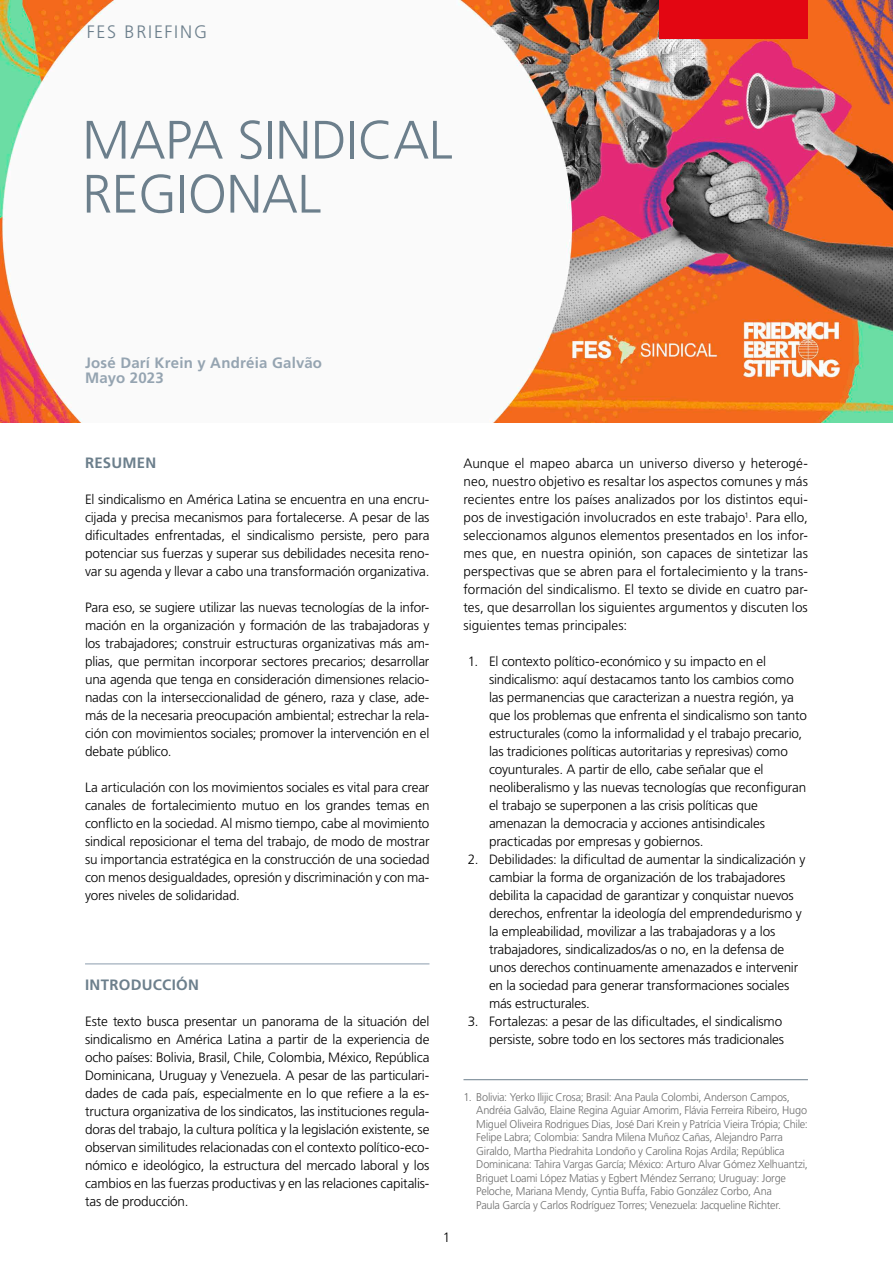
<style>
.page{position:relative;width:893px;height:1263px;background:#fff}
.page>*{position:absolute;margin:0;border:0;box-sizing:border-box;transform-origin:0 0}
.t1{font:300 54px/54px "Frutiger LT Std";letter-spacing:-.01em;color:#6c7f8c}
.t2{font:300 18px "Frutiger LT Std";letter-spacing:.095em;color:#6c7f8c}
.t3{font:700 15px/15px "Frutiger LT Std";letter-spacing:.015em;color:#95a4b1}
.t4{font:700 15px "Frutiger LT Std";letter-spacing:.02em;color:#6c7f8c}
.t5{font:300 13.5px/18px "Frutiger LT Std";letter-spacing:-.01em;color:#000;text-align:justify}
.t6{font:300 11.25px/13.5px "Frutiger LT Std";letter-spacing:-.02em;color:#6e6e6e}
</style>
<div class="page">
<img style="left:0;top:0;width:893px;height:423px">
<div style="left:659px;top:0;width:149px;height:38px;background:#e30612"></div>
<hr style="left:85px;top:963px;width:344px;height:1px;background:#b2bdc8">
<hr style="left:463px;top:1079px;width:345px;height:1px;background:#6c7f8c">
<h2 class="t2" style="left:87px;top:22px;width:122px">FES BRIEFING</h2>
<h1 class="t1" style="left:82px;top:114px;width:372px">MAPA SINDICAL<br>REGIONAL</h1>
<p class="t3" style="left:85px;top:355px;width:239px">José Darí Krein y Andréia Galvão<br>Mayo 2023</p>
<p class="t4" style="left:85px;top:454px;width:73px">RESUMEN</p>
<p class="t5" style="left:85px;top:491px;width:346px">El sindicalismo en América Latina se encuentra en una encru&shy;cijada y precisa mecanismos para fortalecerse. A pesar de las dificultades enfrentadas, el sindicalismo persiste, pero para potenciar sus fuerzas y superar sus debilidades necesita reno&shy;var su agenda y llevar a cabo una transformación organizativa.</p>
<p class="t5" style="left:85px;top:599px;width:346px">Para eso, se sugiere utilizar las nuevas tecnologías de la infor&shy;mación en la organización y formación de las trabajadoras y los trabajadores; construir estructuras organizativas más am&shy;plias, que permitan incorporar sectores precarios; desarrollar una agenda que tenga en consideración dimensiones relacio&shy;nadas con la interseccionalidad de género, raza y clase, ade&shy;más de la necesaria preocupación ambiental; estrechar la rela&shy;ción con movimientos sociales; promover la intervención en el debate público.</p>
<p class="t5" style="left:85px;top:778px;width:346px">La articulación con los movimientos sociales es vital para crear canales de fortalecimiento mutuo en los grandes temas en conflicto en la sociedad. Al mismo tiempo, cabe al movimiento sindical reposicionar el tema del trabajo, de modo de mostrar su importancia estratégica en la construcción de una sociedad con menos desigualdades, opresión y discriminación y con ma&shy;yores niveles de solidaridad.</p>
<p class="t4" style="left:85px;top:976px;width:116px">INTRODUCCIÓN</p>
<p class="t5" style="left:85px;top:1013px;width:346px">Este texto busca presentar un panorama de la situación del sindicalismo en América Latina a partir de la experiencia de ocho países: Bolivia, Brasil, Chile, Colombia, México, República Dominicana, Uruguay y Venezuela. A pesar de las particulari&shy;dades de cada país, especialmente en lo que refiere a la es&shy;tructura organizativa de los sindicatos, las instituciones regula&shy;doras del trabajo, la cultura política y la legislación existente, se observan similitudes relacionadas con el contexto político-eco&shy;nómico e ideológico, la estructura del mercado laboral y los cambios en las fuerzas productivas y en las relaciones capitalis&shy;tas de producción.</p>
<p class="t5" style="left:443px;top:1229px;width:9px">1</p>
<p class="t5" style="left:463px;top:454px;width:346px">Aunque el mapeo abarca un universo diverso y heterogé&shy;neo, nuestro objetivo es resaltar los aspectos comunes y más recientes entre los países analizados por los distintos equi&shy;pos de investigación involucrados en este trabajo<sup>1</sup>. Para ello, seleccionamos algunos elementos presentados en los infor&shy;mes que, en nuestra opinión, son capaces de sintetizar las perspectivas que se abren para el fortalecimiento y la trans&shy;formación del sindicalismo. El texto se divide en cuatro par&shy;tes, que desarrollan los siguientes argumentos y discuten los siguientes temas principales:</p>
<p class="t5" style="left:489px;top:653px;width:319px;text-align:left;text-indent:-21px">1. El contexto político-económico y su impacto en el sindicalismo: aquí destacamos tanto los cambios como las permanencias que caracterizan a nuestra región, ya que los problemas que enfrenta el sindicalismo son tanto estructurales (como la informalidad y el trabajo precario, las tradiciones políticas autoritarias y represivas) como coyunturales. A partir de ello, cabe señalar que el neoliberalismo y las nuevas tecnologías que reconfiguran el trabajo se superponen a las crisis políticas que amenazan la democracia y acciones antisindicales practicadas por empresas y gobiernos.</p>
<p class="t5" style="left:489px;top:850px;width:318px;text-align:left;text-indent:-21px">2. Debilidades: la dificultad de aumentar la sindicalización y cambiar la forma de organización de los trabajadores debilita la capacidad de garantizar y conquistar nuevos derechos, enfrentar la ideología del emprendedurismo y la empleabilidad, movilizar a las trabajadoras y a los trabajadores, sindicalizados/as o no, en la defensa de unos derechos continuamente amenazados e intervenir en la sociedad para generar transformaciones sociales más estructurales.</p>
<p class="t5" style="left:468px;top:1012px;width:318px;text-align:right">3. Fortalezas: a pesar de las dificultades, el sindicalismo persiste, sobre todo en los sectores más tradicionales</p>
<p class="t6" style="left:476px;top:1090px;width:333px;text-indent:-13px">1. Bolivia: Yerko Ilijic Crosa; Brasil: Ana Paula Colombi, Anderson Campos, Andréia Galvão, Elaine Regina Aguiar Amorim, Flávia Ferreira Ribeiro, Hugo Miguel Oliveira Rodrigues Dias, José Dari Krein y Patrícia Vieira Trópia; Chile:<br>Felipe Labra; Colombia: Sandra Milena Muñoz Cañas, Alejandro Parra Giraldo, Martha Piedrahita Londoño y Carolina Rojas Ardila; República Dominicana: Tahira Vargas García; México: Arturo Alvar Gómez Xelhuantzi, Briguet Loami López Matias y Egbert Méndez Serrano; Uruguay: Jorge Peloche, Mariana Mendy, Cyntia Buffa, Fabio González Corbo, Ana<br>Paula García y Carlos Rodríguez Torres; Venezuela: Jacqueline Richter.</p>
</div>
